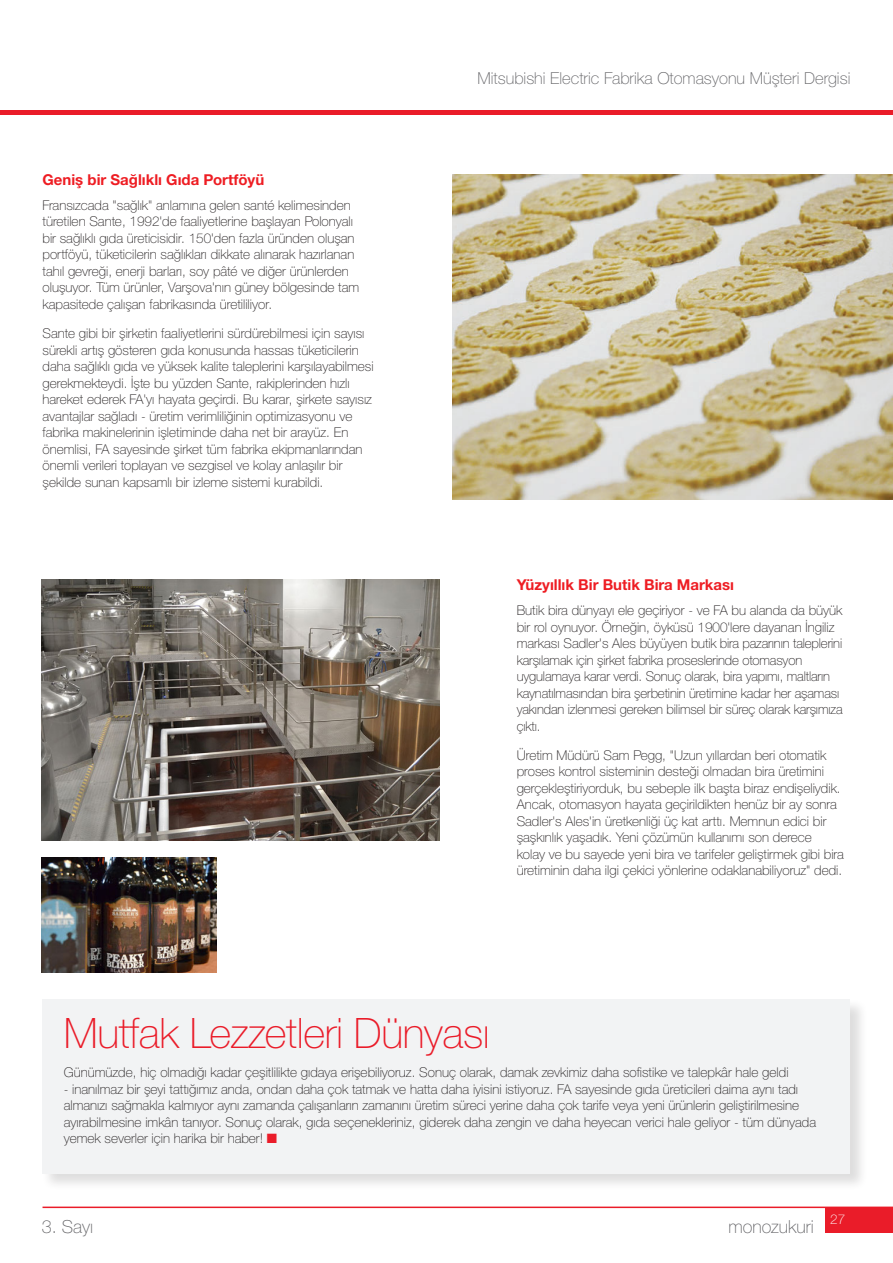
<style>
.page{position:relative;width:893px;height:1263px;background:#fff}
.page>*{position:absolute;margin:0;border:0;box-sizing:border-box;transform-origin:0 0}
.t1{font:100 42px "Helvetica Neue LTW1 G";letter-spacing:-.01em;color:#ea1c29}
.t2{font:100 18px "Helvetica Neue LTW1 G";color:#636366}
.t3{font:100 16.5px "Helvetica Neue LTW1 G";color:#636366}
.t4{font:700 15px "Helvetica Neue LTW1 G";color:#ee1d23}
.t5{font:100 13.5px/16.5px "Helvetica Neue LTW1 G";color:#231f20}
.t6{font:100 13.5px "Helvetica Neue LTW1 G";color:#fff}
.s1{color:#ea1c29}
</style>
<div class="page">
<img style="left:453px;top:174px;width:440px;height:326px">
<div style="left:42px;top:999px;width:826px;height:192px;background:#231f20;opacity:.15"></div>
<div style="left:43px;top:999px;width:807px;height:175px;background:#f2f3f4"></div>
<img style="left:42px;top:579px;width:397px;height:261px">
<img style="left:42px;top:857px;width:175px;height:115px">
<hr style="left:0;top:110px;width:893px;height:4px;background:#ea1c29">
<div style="left:825px;top:1207px;width:68px;height:25px;background:#ea1c29"></div>
<hr style="left:43px;top:1206px;width:850px;height:2px;background:#ea1c29">
<p class="t4" style="left:43px;top:170px;width:223px">Geniş bir Sağlıklı Gıda Portföyü</p>
<p class="t5" style="left:43px;top:197px;width:318px">Fransızcada "sağlık" anlamına gelen santé kelimesinden türetilen Sante, 1992'de faaliyetlerine başlayan Polonyalı bir sağlıklı gıda üreticisidir. 150'den fazla üründen oluşan portföyü, tüketicilerin sağlıkları dikkate alınarak hazırlanan tahıl gevreği, enerji barları, soy pâté ve diğer ürünlerden oluşuyor. Tüm ürünler, Varşova'nın güney bölgesinde tam kapasitede çalışan fabrikasında üretililiyor.</p>
<p class="t5" style="left:43px;top:325px;width:333px">Sante gibi bir şirketin faaliyetlerini sürdürebilmesi için sayısı sürekli artış gösteren gıda konusunda hassas tüketicilerin daha sağlıklı gıda ve yüksek kalite taleplerini karşılayabilmesi gerekmekteydi. İşte bu yüzden Sante, rakiplerinden hızlı hareket ederek FA'yı hayata geçirdi. Bu karar, şirkete sayısız avantajlar sağladı - üretim verimliliğinin optimizasyonu ve fabrika makinelerinin işletiminde daha net bir arayüz. En önemlisi, FA sayesinde şirket tüm fabrika ekipmanlarından önemli verileri toplayan ve sezgisel ve kolay anlaşılır bir şekilde sunan kapsamlı bir izleme sistemi kurabildi.</p>
<p class="t3" style="left:477px;top:68px;width:374px">Mitsubishi Electric Fabrika Otomasyonu Müşteri Dergisi</p>
<p class="t4" style="left:517px;top:576px;width:219px">Yüzyıllık Bir Butik Bira Markası</p>
<p class="t5" style="left:517px;top:602px;width:327px">Butik bira dünyayı ele geçiriyor - ve FA bu alanda da büyük bir rol oynuyor. Örneğin, öyküsü 1900'lere dayanan İngiliz markası Sadler's Ales büyüyen butik bira pazarının taleplerini karşılamak için şirket fabrika proseslerinde otomasyon uygulamaya karar verdi. Sonuç olarak, bira yapımı, maltların kaynatılmasından bira şerbetinin üretimine kadar her aşaması yakından izlenmesi gereken bilimsel bir süreç olarak karşımıza çıktı.</p>
<p class="t5" style="left:517px;top:747px;width:329px">Üretim Müdürü Sam Pegg, "Uzun yıllardan beri otomatik proses kontrol sisteminin desteği olmadan bira üretimini gerçekleştiriyorduk, bu sebeple ilk başta biraz endişeliydik.<br>Ancak, otomasyon hayata geçirildikten henüz bir ay sonra Sadler's Ales'in üretkenliği üç kat arttı. Memnun edici bir şaşkınlık yaşadık. Yeni çözümün kullanımı son derece<br>kolay ve bu sayede yeni bira ve tarifeler geliştirmek gibi bira üretiminin daha ilgi çekici yönlerine odaklanabiliyoruz" dedi.</p>
<h1 class="t1" style="left:64px;top:1008px;width:428px">Mutfak Lezzetleri Dünyası</h1>
<p class="t5" style="left:64px;top:1064px;width:726px">Günümüzde, hiç olmadığı kadar çeşitlilikte gıdaya erişebiliyoruz. Sonuç olarak, damak zevkimiz daha sofistike ve talepkâr hale geldi</p>
<p class="t5" style="left:64px;top:1080px;width:754px">- inanılmaz bir şeyi tattığımız anda, ondan daha çok tatmak ve hatta daha iyisini istiyoruz. FA sayesinde gıda üreticileri daima aynı tadı almanızı sağmakla kalmıyor aynı zamanda çalışanların zamanını üretim süreci yerine daha çok tarife veya yeni ürünlerin geliştirilmesine ayırabilmesine imkân tanıyor. Sonuç olarak, gıda seçenekleriniz, giderek daha zengin ve daha heyecan verici hale geliyor - tüm dünyada yemek severler için harika bir haber! <span class="s1">■</span></p>
<h2 class="t2" style="left:42px;top:1215px;width:53px">3. Sayı</h2>
<h2 class="t2" style="left:729px;top:1215px;width:87px">monozukuri</h2>
<p class="t6" style="left:830px;top:1211px;width:17px">27</p>
</div>
